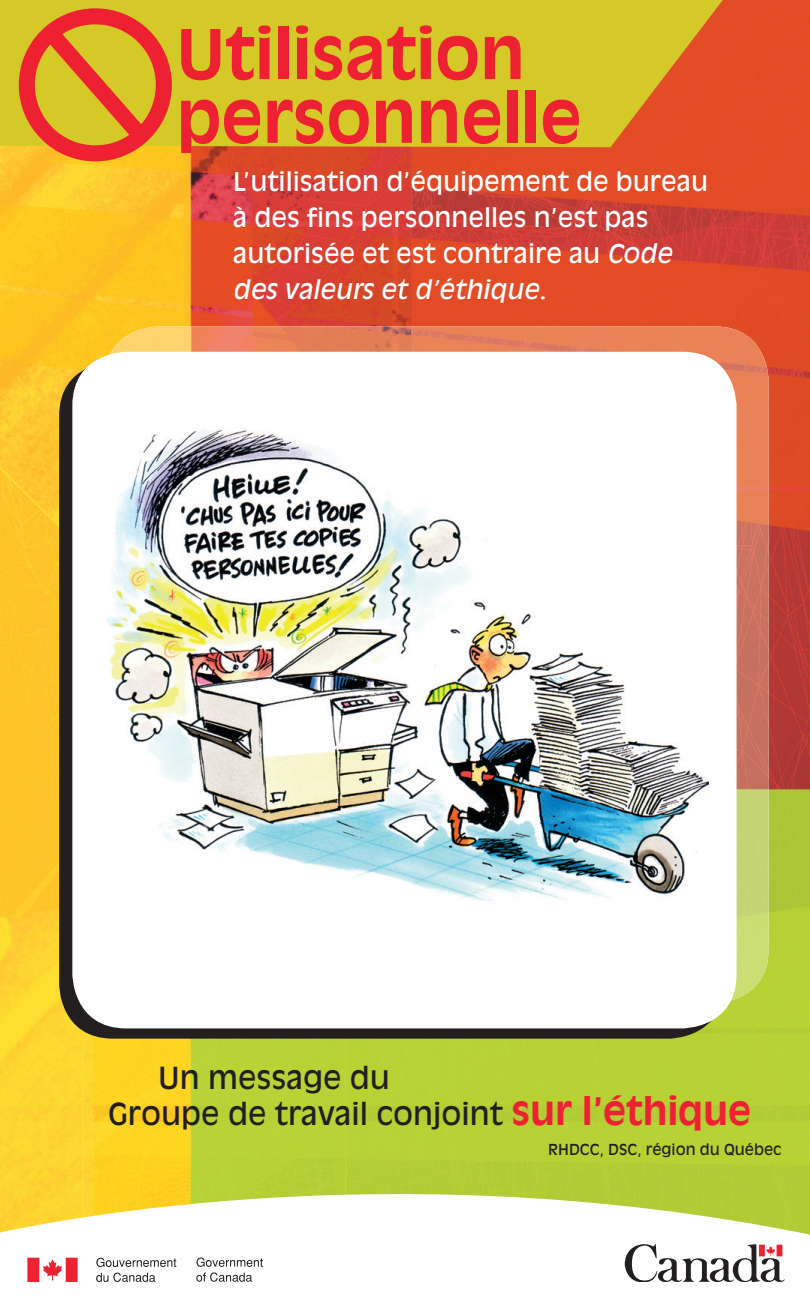
<style>
.page{position:relative;width:810px;height:1296px;background:#fff}
.page>*{position:absolute;margin:0;border:0;box-sizing:border-box;transform-origin:0 0}
.t1{font:700 67.5px/63.8px "Antique Olive";color:#ee2132}
.t2{font:30px/36px "Antique Olive";color:#231f20}
.t3{font:25.5px/36px "Antique Olive";color:#fff}
.t4{font:15px "Antique Olive";color:#231f20}
.s1{font-style:italic}
.s2{font-weight:700;font-size:37.5px;color:#ee2132}
</style>
<div class="page">
<img style="left:0;top:0;width:810px;height:1142px">
<svg style="left:0;top:1142px;width:810px;height:140px"></svg>
<img style="left:104px;top:326px;width:665px;height:677px">
<div style="left:59px;top:362px;width:664px;height:677px;background:#231f20;border-radius:54px"></div>
<div style="left:72px;top:352px;width:665px;height:676px;background:#fff;border-radius:54px"></div>
<img style="left:107px;top:429px;width:602px;height:472px">
<svg style="left:0;top:0;width:727px;height:147px;background:#d5bc26"></svg>
<div style="left:19px;top:8px;width:153px;height:153px;border:16px solid #ee2132;border-radius:50%"></div>
<svg style="left:29px;top:11px;width:136px;height:149px;background:#e0872b"></svg>
<svg style="left:625px;top:1244px;width:161px;height:38px"></svg>
<svg style="left:196px;top:1258px;width:67px;height:24px"></svg>
<svg style="left:96px;top:1258px;width:80px;height:9px"></svg>
<svg style="left:96px;top:1273px;width:59px;height:9px"></svg>
<div style="left:27px;top:1258px;width:12px;height:24px;background:#ee2132"></div>
<div style="left:66px;top:1258px;width:12px;height:24px;background:#ee2132"></div>
<svg style="left:43px;top:1259px;width:19px;height:21px"></svg>
<h1 class="t1" style="left:176px;top:23px;width:407px">Utilisation personnelle</h1>
<p class="t3" style="left:233px;top:164px;width:476px">L’utilisation d’équipement de bureau à des fins personnelles n’est pas autorisée et est contraire au <span class="s1">Code des valeurs et d’éthique</span>.</p>
<p class="t2" style="left:108px;top:1060px;width:645px;text-indent:50px">Un message du<br>Groupe de travail conjoint <span class="s2">sur l’éthique</span></p>
<p class="t4" style="left:548px;top:1140px;width:235px">RHDCC, DSC, région du Québec</p>
</div>
